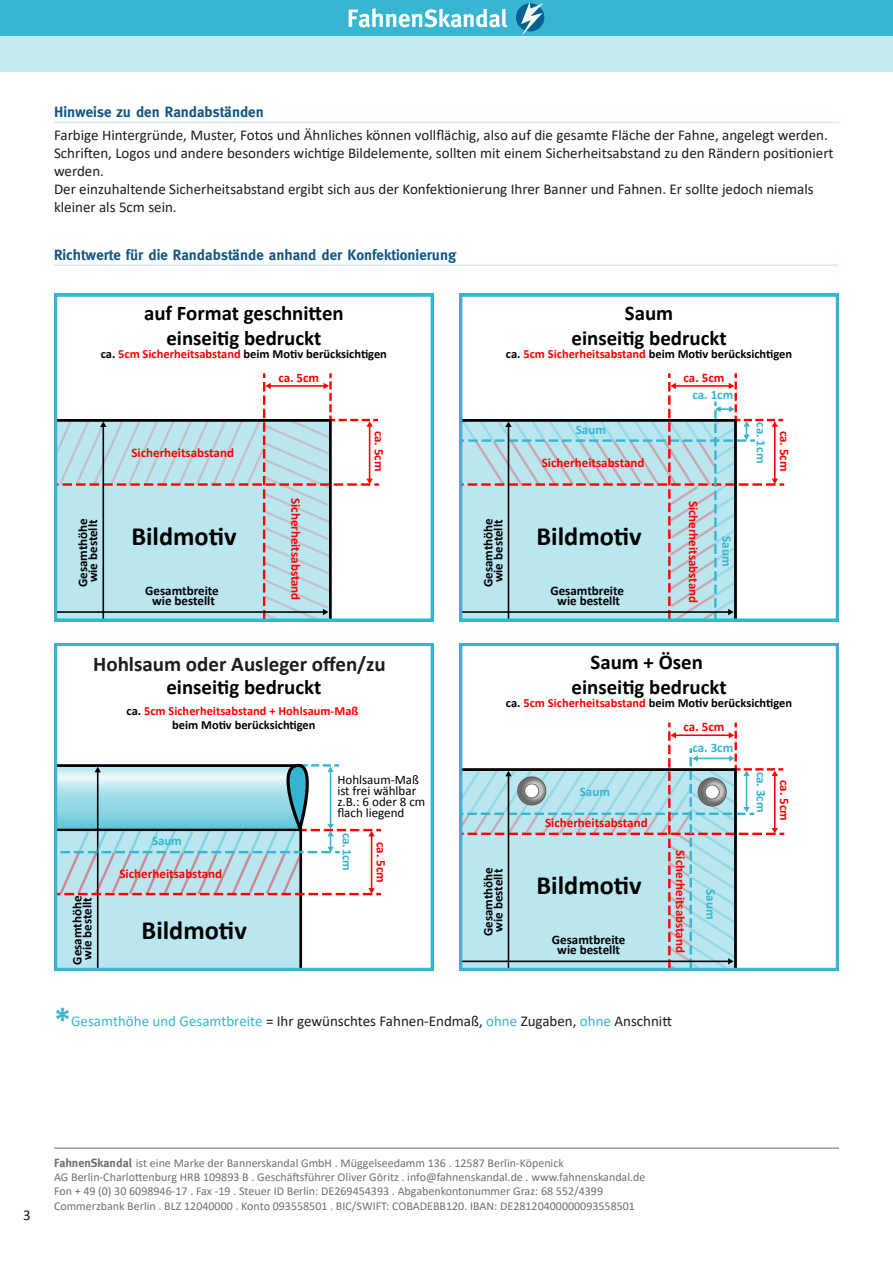
<style>
.page{position:relative;width:893px;height:1263px;background:#fff}
.page>*{position:absolute;margin:0;border:0;box-sizing:border-box;transform-origin:0 0}
.t1{font:700 34.5px "Calibri";color:#38b6d1}
.t2{font:700 26.25px "Calibri";color:#000}
.t3{font:700 21px "Calibri";color:#1d1d1b}
.t4{font:700 20.85px/25px "Calibri";color:#000;text-align:center}
.t5{font:15px/18px "Calibri";color:#1d1d1b}
.t6{font:700 15px "Meta";color:#115788}
.t7{font:700 13.05px "Calibri";color:#f00}
.t8{font:700 13.05px/10.1px "Calibri";color:#000;text-align:center}
.t9{font:13.05px/11.1px "Calibri";color:#000}
.t10{font:700 13.05px "Calibri";color:#35b5d0}
.t11{font:700 12.45px "Calibri";color:#000}
.t12{font:700 12.45px/15px "Calibri";color:#f00;text-align:center}
.t13{font:12px/14.4px "Calibri";color:#70706f}
.s1{color:#f00}
.s2{color:#000}
.s3{color:#38b6d1}
.s4{font-family:"Meta";font-weight:700}
</style>
<div class="page">
<hr style="left:54px;top:122px;width:785px;height:1px;background:#d4eaf3">
<hr style="left:54px;top:264px;width:785px;height:2px;background:#d4eaf3">
<svg style="left:54px;top:643px;width:380px;height:328px"></svg>
<svg style="left:54px;top:759px;width:327px;height:136px"></svg>
<svg style="left:459px;top:294px;width:380px;height:328px"></svg>
<svg style="left:459px;top:643px;width:380px;height:328px"></svg>
<svg style="left:459px;top:723px;width:325px;height:248px"></svg>
<svg style="left:54px;top:294px;width:380px;height:328px"></svg>
<div style="left:189px;top:651px;width:108px;height:28px;background:#fff"></div>
<div style="left:0;top:0;width:893px;height:36px;background:#38b6d1"></div>
<div style="left:0;top:36px;width:893px;height:36px;background:#c3e9f1"></div>
<div style="left:516px;top:3px;width:28px;height:28px;background:#006192;border-radius:50%"></div>
<svg style="left:521px;top:2px;width:23px;height:34px"></svg>
<svg style="left:349px;top:8px;width:158px;height:20px"></svg>
<hr style="left:54px;top:1147px;width:785px;height:2px;background:#70706f">
<p class="t6" style="left:54px;top:104px;width:211px">Hinweise zu den Randabständen</p>
<p class="t5" style="left:54px;top:125px;width:781px">Farbige Hintergründe, Muster, Fotos und Ähnliches können vollflächig, also auf die gesamte Fläche der Fahne, angelegt werden.<br>Schriften, Logos und andere besonders wichtige Bildelemente, sollten mit einem Sicherheitsabstand zu den Rändern positioniert werden.<br>Der einzuhaltende Sicherheitsabstand ergibt sich aus der Konfektionierung Ihrer Banner und Fahnen. Er sollte jedoch niemals kleiner als 5cm sein.</p>
<p class="t6" style="left:54px;top:246px;width:404px">Richtwerte für die Randabstände anhand der Konfektionierung</p>
<h3 class="t4" style="left:144px;top:300px;width:201px">auf Format geschnitten einseitig bedruckt</h3>
<p class="t11" style="left:101px;top:346px;width:288px">ca. <span class="s1">5cm Sicherheitsabstand</span> beim Motiv berücksichtigen</p>
<p class="t7" style="left:278px;top:369px;width:42px">ca. 5cm</p>
<p class="t8" style="left:78px;top:587px;width:71px;rotate:-90deg">Gesamthöhe wie bestellt</p>
<p class="t7" style="left:131px;top:444px;width:104px">Sicherheitsabstand</p>
<h2 class="t2" style="left:131px;top:519px;width:107px">Bildmotiv</h2>
<p class="t8" style="left:145px;top:585px;width:75px">Gesamtbreite wie bestellt</p>
<p class="t7" style="left:304px;top:498px;width:104px;rotate:90deg">Sicherheitsabstand</p>
<p class="t7" style="left:387px;top:431px;width:42px;rotate:90deg">ca. 5cm</p>
<h3 class="t4" style="left:166px;top:649px;width:156px">Hohlsaum einseitig bedruckt</h3>
<p class="t12" style="left:127px;top:703px;width:233px"><span class="s2">ca.</span> 5cm Sicherheitsabstand + Hohlsaum-Maß <span class="s2">beim Motiv berücksichtigen</span></p>
<h3 class="t3" style="left:93px;top:649px;width:294px">Hohlsaum oder Ausleger offen/zu</h3>
<p class="t8" style="left:72px;top:965px;width:71px;rotate:-90deg">Gesamthöhe wie bestellt</p>
<p class="t10" style="left:152px;top:833px;width:31px">Saum</p>
<p class="t7" style="left:119px;top:865px;width:104px">Sicherheitsabstand</p>
<h2 class="t2" style="left:142px;top:913px;width:107px">Bildmotiv</h2>
<p class="t9" style="left:337px;top:774px;width:89px">Hohlsaum-Maß ist frei wählbar z.B.: 6 oder 8 cm flach liegend</p>
<p class="t10" style="left:356px;top:833px;width:39px;rotate:90deg">ca. 1cm</p>
<p class="t7" style="left:389px;top:842px;width:42px;rotate:90deg">ca. 5cm</p>
<h3 class="t4" style="left:572px;top:300px;width:156px">Saum<br>einseitig bedruckt</h3>
<p class="t11" style="left:506px;top:346px;width:288px">ca. <span class="s1">5cm Sicherheitsabstand</span> beim Motiv berücksichtigen</p>
<p class="t10" style="left:692px;top:386px;width:42px">ca. 1cm</p>
<p class="t10" style="left:769px;top:422px;width:42px;rotate:90deg">ca. 1cm</p>
<p class="t7" style="left:683px;top:369px;width:42px">ca. 5cm</p>
<p class="t10" style="left:576px;top:421px;width:32px">Saum</p>
<p class="t7" style="left:793px;top:431px;width:42px;rotate:90deg">ca. 5cm</p>
<p class="t7" style="left:542px;top:454px;width:104px">Sicherheitsabstand</p>
<p class="t8" style="left:483px;top:587px;width:71px;rotate:-90deg">Gesamthöhe wie bestellt</p>
<h2 class="t2" style="left:536px;top:519px;width:107px">Bildmotiv</h2>
<p class="t8" style="left:550px;top:585px;width:75px">Gesamtbreite wie bestellt</p>
<p class="t7" style="left:702px;top:500px;width:104px;rotate:90deg">Sicherheitsabstand</p>
<p class="t10" style="left:735px;top:536px;width:32px;rotate:90deg">Saum</p>
<h3 class="t4" style="left:572px;top:649px;width:156px">Saum + Ösen einseitig bedruckt</h3>
<p class="t11" style="left:506px;top:695px;width:288px">ca. <span class="s1">5cm Sicherheitsabstand</span> beim Motiv berücksichtigen</p>
<p class="t10" style="left:692px;top:739px;width:42px">ca. 3cm</p>
<p class="t10" style="left:769px;top:771px;width:42px;rotate:90deg">ca. 3cm</p>
<p class="t7" style="left:683px;top:719px;width:42px">ca. 5cm</p>
<p class="t7" style="left:793px;top:780px;width:42px;rotate:90deg">ca. 5cm</p>
<p class="t10" style="left:580px;top:784px;width:32px">Saum</p>
<p class="t7" style="left:545px;top:814px;width:104px">Sicherheitsabstand</p>
<p class="t8" style="left:483px;top:936px;width:71px;rotate:-90deg">Gesamthöhe wie bestellt</p>
<h2 class="t2" style="left:536px;top:868px;width:107px">Bildmotiv</h2>
<p class="t8" style="left:552px;top:935px;width:75px">Gesamtbreite wie bestellt</p>
<p class="t7" style="left:689px;top:850px;width:104px;rotate:90deg">Sicherheitsabstand</p>
<p class="t10" style="left:719px;top:889px;width:32px;rotate:90deg">Saum</p>
<h1 class="t1" style="left:54px;top:996px;width:19px">*</h1>
<p class="t5" style="left:71px;top:1011px;width:602px"><span class="s3">Gesamthöhe und Gesamtbreite</span> = Ihr gewünschtes Fahnen-Endmaß, <span class="s3">ohne</span> Zugaben, <span class="s3">ohne</span> Anschnitt</p>
<p class="t5" style="left:23px;top:1206px;width:9px">3</p>
<p class="t13" style="left:54px;top:1155px;width:593px"><span class="s4">FahnenSkandal</span> ist eine Marke der Bannerskandal GmbH . Müggelseedamm 136 . 12587 Berlin-Köpenick<br>AG Berlin-Charlottenburg HRB 109893 B . Geschäftsführer Oliver Göritz . info@fahnenskandal.de . www.fahnenskandal.de Fon + 49 (0) 30 6098946-17 . Fax -19 . Steuer ID Berlin: DE269454393 . Abgabenkontonummer Graz: 68 552/4399<br>Commerzbank Berlin . BLZ 12040000 . Konto 093558501 . BIC/SWIFT: COBADEBB120. IBAN: DE28120400000093558501</p>
</div>
